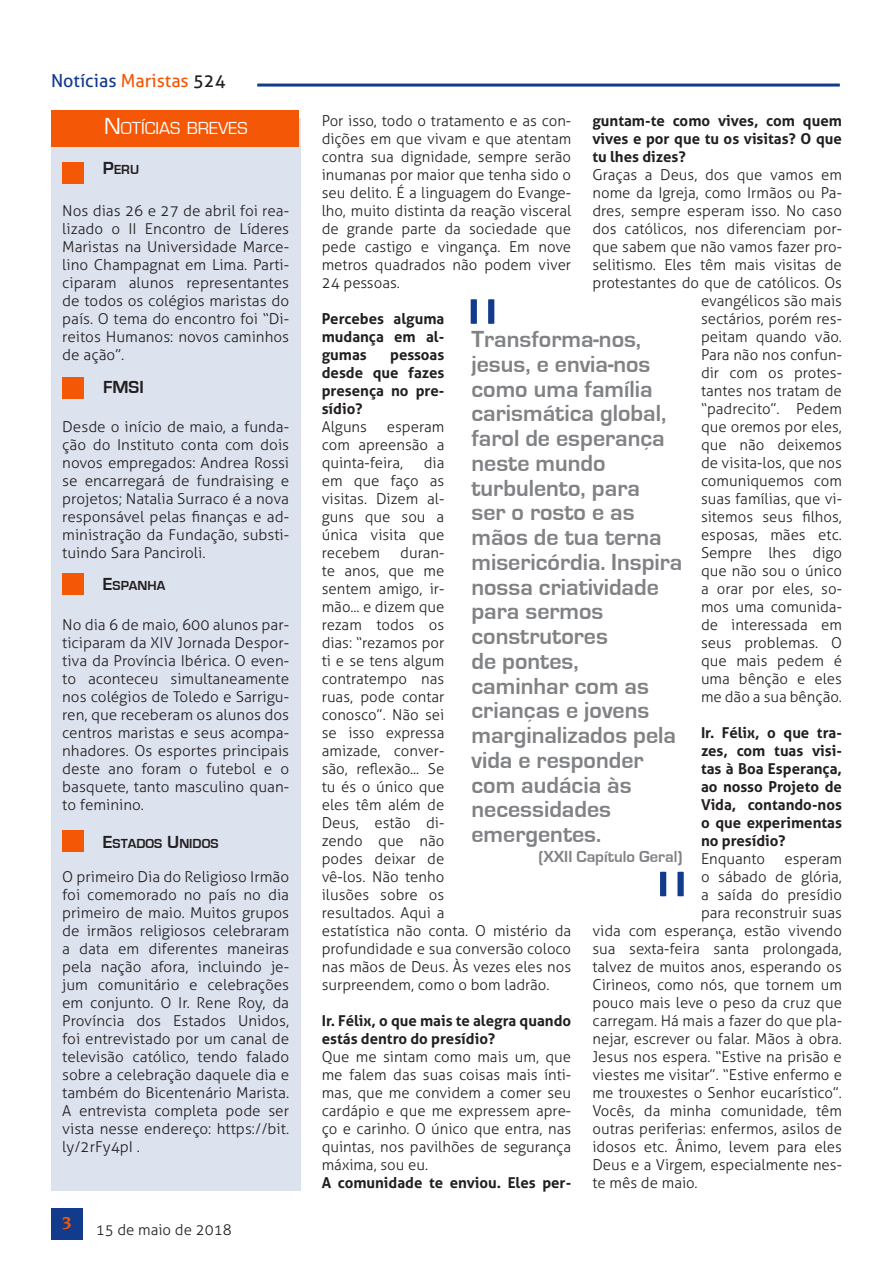
<style>
.page{position:relative;width:893px;height:1263px;background:#fff}
.page>*{position:absolute;margin:0;border:0;box-sizing:border-box;transform-origin:0 0}
.Titolo{font:300 90px "Aller";color:#123b8b}
.Citacion{font:700 24px/24.8px "Eurostile";color:#808285}
.t1{font:18px "Aller";color:#123b8b}
.TitoloBox{font:18px "Eurostile";color:#fff}
.SottoTitoloBox{font:700 18px "Eurostile";color:#231f20}
.t2{font:700 18px "Novarese IT Cby BT";color:#f45706}
.Citacion-2{font:700 16.5px "Eurostile";color:#808285}
.Testo_sinEspacio{font:300 15px/18px "Aller";color:#231f20;text-align:justify}
.Testo_sinEspacio-2{font:700 15px/18px "Aller";color:#231f20;text-align:justify}
.SottoTitoloBox-2{font:700 13.5px "Eurostile";color:#231f20}
.s1{color:#f45706}
.s2{color:#231f20}
.s3{font-size:24px}
.s4{font-size:18px}
</style>
<div class="page">
<hr style="left:257px;top:84px;width:583px;height:3px;background:#123b8b">
<div style="left:51px;top:1208px;width:32px;height:31px;background:#123b8b"></div>
<div style="left:51px;top:118px;width:249px;height:1073px;background:#dce2ee"></div>
<div style="left:51px;top:111px;width:248px;height:36px;background:#f45706"></div>
<div style="left:62px;top:162px;width:22px;height:21px;background:#f45706"></div>
<div style="left:62px;top:377px;width:22px;height:21px;background:#f45706"></div>
<div style="left:62px;top:573px;width:21px;height:22px;background:#f45706"></div>
<div style="left:62px;top:831px;width:21px;height:21px;background:#f45706"></div>
<p class="t1" style="left:51px;top:69px;width:176px">Notícias <span class="s1">Maristas</span> <span class="s2">524</span></p>
<p class="Testo_sinEspacio-2" style="left:592px;top:112px;width:251px">guntam-te como vives, com quem vives e por que tu os visitas? O que tu lhes dizes?</p>
<p class="Testo_sinEspacio" style="left:592px;top:166px;width:251px;text-align:right">Graças a Deus, dos que vamos em nome da Igreja, como Irmãos ou Pa&shy;dres, sempre esperam isso. No caso dos católicos, nos diferenciam por&shy;que sabem que não vamos fazer pro&shy;selitismo. Eles têm mais visitas de protestantes do que de católicos. Os evangélicos são mais<br>sectários, porém res-<br>peitam quando vão.<br>Para não nos confun-<br>dir com os protes-<br>tantes nos tratam de<br>“padrecito”. Pedem<br>que oremos por eles,<br>que não deixemos<br>de visita-los, que nos<br>comuniquemos com<br>suas famílias, que vi-<br>sitemos seus filhos,<br>esposas, mães etc.<br>Sempre lhes digo<br>que não sou o único<br>a orar por eles, so-<br>mos uma comunida-<br>de interessada em<br>seus problemas. O<br>que mais pedem é<br>uma bênção e eles<br>me dão a sua bênção.</p>
<p class="Testo_sinEspacio-2" style="left:701px;top:724px;width:142px">Ir. Félix, o que tra&shy;zes, com tuas visi&shy;tas à Boa Esperança, ao nosso Projeto de Vida, contando-nos o que experimentas no presídio?</p>
<p class="Testo_sinEspacio" style="left:701px;top:850px;width:66px">Enquanto</p>
<p class="Testo_sinEspacio" style="left:784px;top:850px;width:59px">esperam</p>
<p class="Testo_sinEspacio" style="left:701px;top:868px;width:142px">o sábado de glória,</p>
<p class="Testo_sinEspacio" style="left:701px;top:886px;width:142px">a saída do presídio</p>
<p class="Testo_sinEspacio" style="left:701px;top:904px;width:142px">para reconstruir suas</p>
<p class="Testo_sinEspacio" style="left:592px;top:922px;width:251px">vida com esperança, estão vivendo</p>
<p class="Testo_sinEspacio" style="left:592px;top:940px;width:251px">sua sexta-feira santa prolongada,</p>
<p class="Testo_sinEspacio" style="left:592px;top:958px;width:251px">talvez de muitos anos, esperando os</p>
<p class="Testo_sinEspacio" style="left:592px;top:976px;width:251px">Cirineos, como nós, que tornem um</p>
<p class="Testo_sinEspacio" style="left:592px;top:994px;width:251px">pouco mais leve o peso da cruz que</p>
<p class="Testo_sinEspacio" style="left:592px;top:1012px;width:251px">carregam. Há mais a fazer do que pla-</p>
<p class="Testo_sinEspacio" style="left:592px;top:1030px;width:251px">nejar, escrever ou falar. Mãos à obra.</p>
<p class="Testo_sinEspacio" style="left:592px;top:1048px;width:251px">Jesus nos espera. “Estive na prisão e</p>
<p class="Testo_sinEspacio" style="left:592px;top:1066px;width:251px">viestes me visitar”. “Estive enfermo e</p>
<p class="Testo_sinEspacio" style="left:592px;top:1084px;width:251px">me trouxestes o Senhor eucarístico”.</p>
<p class="Testo_sinEspacio" style="left:592px;top:1102px;width:251px">Vocês, da minha comunidade, têm</p>
<p class="Testo_sinEspacio" style="left:592px;top:1120px;width:251px">outras periferias: enfermos, asilos de</p>
<p class="Testo_sinEspacio" style="left:592px;top:1138px;width:251px">idosos etc. Ânimo, levem para eles</p>
<p class="Testo_sinEspacio" style="left:592px;top:1156px;width:251px">Deus e a Virgem, especialmente nes-</p>
<p class="Testo_sinEspacio" style="left:592px;top:1174px;width:107px">te mês de maio.</p>
<p class="TitoloBox" style="left:104px;top:118px;width:145px"><span class="s3">N</span> OTÍCIAS BREVES</p>
<p class="Testo_sinEspacio" style="left:322px;top:112px;width:251px">Por isso, todo o tratamento e as con&shy;dições em que vivam e que atentam contra sua dignidade, sempre serão inumanas por maior que tenha sido o seu delito. É a linguagem do Evange&shy;lho, muito distinta da reação visceral de grande parte da sociedade que pede castigo e vingança. Em nove metros quadrados não podem viver 24 pessoas.</p>
<p class="Testo_sinEspacio-2" style="left:322px;top:310px;width:124px">Percebes alguma mudança em al&shy;gumas</p>
<p class="SottoTitoloBox-2" style="left:103px;top:162px;width:38px"><span class="s4">P</span>ERU</p>
<p class="Testo_sinEspacio" style="left:62px;top:202px;width:228px">Nos dias 26 e 27 de abril foi rea&shy;lizado o II Encontro de Líderes Maristas na Universidade Marce&shy;lino Champagnat em Lima. Parti&shy;ciparam alunos representantes de todos os colégios maristas do país. O tema do encontro foi “Di&shy;reitos Humanos: novos caminhos de ação”.</p>
<p class="Titolo" style="left:464px;top:278px;width:39px">"</p>
<p class="Citacion" style="left:471px;top:327px;width:213px">Transforma-nos, jesus, e envia-nos como uma família carismática global, farol de esperança neste mundo turbulento, para<br>ser o rosto e as mãos de tua terna misericórdia. Inspira nossa criatividade para sermos construtores<br>de pontes,<br>caminhar com as crianças e jovens marginalizados pela vida e responder com audácia às necessidades emergentes.</p>
<p class="Citacion-2" style="left:538px;top:847px;width:146px">(XXII Capítulo Geral)</p>
<p class="Titolo" style="left:653px;top:850px;width:39px">"</p>
<p class="Testo_sinEspacio-2" style="left:322px;top:346px;width:124px;text-indent:68px">pessoas desde que fazes presença no pre&shy;sídio?</p>
<p class="Testo_sinEspacio" style="left:322px;top:418px;width:47px">Alguns</p>
<p class="SottoTitoloBox" style="left:103px;top:377px;width:42px">FMSI</p>
<p class="Testo_sinEspacio" style="left:62px;top:418px;width:228px">Desde o início de maio, a funda&shy;ção do Instituto conta com dois novos empregados: Andrea Rossi se encarregará de fundraising e projetos; Natalia Surraco é a nova responsável pelas finanças e ad&shy;ministração da Fundação, substi&shy;tuindo Sara Panciroli.</p>
<p class="SottoTitoloBox-2" style="left:103px;top:579px;width:64px"><span class="s4">E</span>SPANHA</p>
<p class="Testo_sinEspacio" style="left:322px;top:418px;width:124px;text-indent:65px">esperam com apreensão a quinta-feira,</p>
<p class="Testo_sinEspacio" style="left:322px;top:454px;width:124px;text-indent:102px">dia em que faço as visitas. Dizem al&shy;guns que sou a única visita que recebem</p>
<p class="Testo_sinEspacio" style="left:322px;top:544px;width:251px;text-align:left;text-indent:79px">duran-<br>te anos, que me<br>sentem amigo, ir-<br>mão... e dizem que<br>rezam todos os<br>dias: “rezamos por<br>ti e se tens algum<br>contratempo nas<br>ruas, pode contar<br>conosco”. Não sei<br>se isso expressa<br>amizade, conver-<br>são, reflexão... Se<br>tu és o único que<br>eles têm além de<br>Deus, estão di-<br>zendo que não<br>podes deixar de<br>vê-los. Não tenho<br>ilusões sobre os<br>resultados. Aqui a<br>estatística não conta. O mistério da profundidade e sua conversão coloco nas mãos de Deus. Às vezes eles nos surpreendem, como o bom ladrão.</p>
<p class="Testo_sinEspacio-2" style="left:322px;top:1012px;width:251px">Ir. Félix, o que mais te alegra quando estás dentro do presídio?</p>
<p class="Testo_sinEspacio" style="left:322px;top:1048px;width:251px">Que me sintam como mais um, que me falem das suas coisas mais ínti&shy;mas, que me convidem a comer seu cardápio e que me expressem apre&shy;ço e carinho. O único que entra, nas quintas, nos pavilhões de segurança máxima, sou eu.</p>
<p class="Testo_sinEspacio-2" style="left:322px;top:1174px;width:251px">A comunidade te enviou. Eles per-</p>
<p class="Testo_sinEspacio" style="left:62px;top:616px;width:228px">No dia 6 de maio, 600 alunos par&shy;ticiparam da XIV Jornada Despor&shy;tiva da Província Ibérica. O even&shy;to aconteceu simultaneamente nos colégios de Toledo e Sarrigu&shy;ren, que receberam os alunos dos centros maristas e seus acompa&shy;nhadores. Os esportes principais deste ano foram o futebol e o basquete, tanto masculino quan&shy;to feminino.</p>
<p class="SottoTitoloBox-2" style="left:103px;top:836px;width:116px"><span class="s4">E</span>STADOS <span class="s4">U</span> NIDOS</p>
<p class="Testo_sinEspacio" style="left:62px;top:868px;width:228px">O primeiro Dia do Religioso Irmão foi comemorado no país no dia primeiro de maio. Muitos grupos de irmãos religiosos celebraram a data em diferentes maneiras pela nação afora, incluindo je&shy;jum comunitário e celebrações em conjunto. O Ir. Rene Roy, da Província dos Estados Unidos, foi entrevistado por um canal de televisão católico, tendo falado sobre a celebração daquele dia e também do Bicentenário Marista.<br>A entrevista completa pode ser vista nesse endereço: https://bit. ly/2rFy4pI .</p>
<p class="t2" style="left:62px;top:1212px;width:12px">3</p>
<p class="Testo_sinEspacio" style="left:96px;top:1220px;width:138px">15 de maio de 2018</p>
</div>
